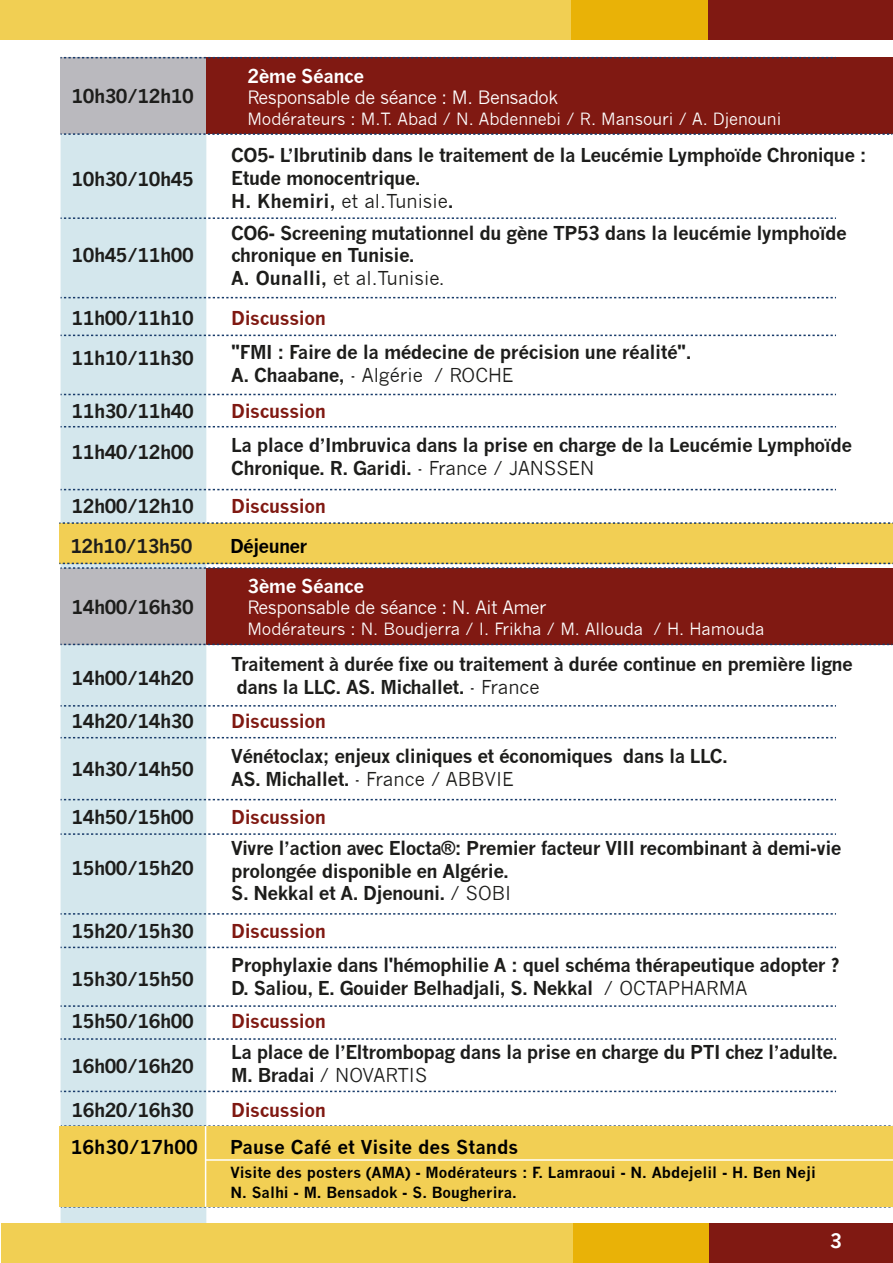
<style>
.page{position:relative;width:893px;height:1263px;background:#fff}
.page>*{position:absolute;margin:0;border:0;box-sizing:border-box;transform-origin:0 0}
.t1{font:700 19.5px "News Gothic";color:#fff}
.t2{font:700 18.75px/23px "News Gothic";letter-spacing:-.03em;color:#1d1d1b}
.t3{font:700 18.75px "News Gothic";letter-spacing:-.025em;color:#801912}
.t4{font:700 18.75px "News Gothic";color:#000}
.t5{font:700 18.75px "News Gothic";letter-spacing:-.025em;color:#fff}
.t6{font:700 18.75px "News Gothic";letter-spacing:-.035em;color:#000}
.t7{font:18px "News Gothic";letter-spacing:-.025em;color:#fff}
.t8{font:16.5px "News Gothic";letter-spacing:-.005em;color:#fff}
.t9{font:700 15px/19.5px "News Gothic";color:#000}
.s1{font-weight:400}
</style>
<div class="page">
<div style="left:61px;top:568px;width:832px;height:76px;background:#801912"></div>
<div style="left:0;top:0;width:725px;height:39px;background:#f1cf53"></div>
<div style="left:572px;top:0;width:188px;height:39px;background:#e9b207"></div>
<div style="left:708px;top:0;width:185px;height:39px;background:#801912"></div>
<div style="left:61px;top:58px;width:832px;height:76px;background:#801912"></div>
<div style="left:61px;top:135px;width:145px;height:1088px;background:#d4e7ed"></div>
<div style="left:61px;top:568px;width:145px;height:76px;background:#bab9be"></div>
<div style="left:61px;top:58px;width:145px;height:76px;background:#bab9be"></div>
<svg style="left:61px;top:57px;width:775px;height:1px"></svg>
<svg style="left:61px;top:133px;width:831px;height:2px"></svg>
<svg style="left:61px;top:217px;width:775px;height:2px"></svg>
<svg style="left:61px;top:297px;width:775px;height:1px"></svg>
<svg style="left:61px;top:335px;width:775px;height:1px"></svg>
<svg style="left:61px;top:394px;width:775px;height:1px"></svg>
<svg style="left:61px;top:426px;width:775px;height:1px"></svg>
<svg style="left:61px;top:705px;width:775px;height:2px"></svg>
<svg style="left:61px;top:737px;width:775px;height:1px"></svg>
<svg style="left:61px;top:799px;width:775px;height:1px"></svg>
<svg style="left:61px;top:833px;width:775px;height:2px"></svg>
<svg style="left:61px;top:913px;width:775px;height:2px"></svg>
<svg style="left:61px;top:947px;width:775px;height:1px"></svg>
<svg style="left:61px;top:1005px;width:775px;height:2px"></svg>
<svg style="left:61px;top:1038px;width:775px;height:2px"></svg>
<svg style="left:61px;top:1091px;width:775px;height:1px"></svg>
<svg style="left:61px;top:489px;width:775px;height:1px"></svg>
<svg style="left:61px;top:644px;width:831px;height:1px"></svg>
<div style="left:59px;top:523px;width:834px;height:40px;background:#f2cf54"></div>
<svg style="left:59px;top:563px;width:834px;height:6px"></svg>
<svg style="left:59px;top:522px;width:834px;height:2px"></svg>
<svg style="left:61px;top:1125px;width:832px;height:1px"></svg>
<div style="left:60px;top:1126px;width:833px;height:81px;background:#f2cf54"></div>
<hr style="left:205px;top:1159px;width:688px;height:2px;background:#fff">
<hr style="left:205px;top:1126px;width:1px;height:81px;background:#fff">
<div style="left:2px;top:1223px;width:725px;height:40px;background:#f1cf53"></div>
<div style="left:573px;top:1223px;width:188px;height:40px;background:#e9b207"></div>
<div style="left:710px;top:1223px;width:183px;height:40px;background:#801912"></div>
<p class="t2" style="left:72px;top:85px;width:124px">10h30/12h10</p>
<p class="t2" style="left:72px;top:167px;width:124px">10h30/10h45</p>
<p class="t2" style="left:72px;top:244px;width:124px">10h45/11h00</p>
<p class="t5" style="left:247px;top:65px;width:118px">2ème Séance</p>
<p class="t7" style="left:247px;top:87px;width:312px">Responsable de séance : M. Bensadok</p>
<p class="t8" style="left:247px;top:110px;width:535px">Modérateurs : M.T. Abad / N. Abdennebi / R. Mansouri / A. Djenouni</p>
<p class="t2" style="left:231px;top:144px;width:637px">CO5- L’Ibrutinib dans le traitement de la Leucémie Lymphoïde Chronique :<br>Etude monocentrique.<br>H. Khemiri, <span class="s1">et al.Tunisie</span>.</p>
<p class="t2" style="left:231px;top:221px;width:617px">CO6- Screening mutationnel du gène TP53 dans la leucémie lymphoïde chronique en Tunisie.<br>A. Ounalli, <span class="s1">et al.Tunisie.</span></p>
<p class="t2" style="left:72px;top:306px;width:124px">11h00/11h10</p>
<p class="t3" style="left:231px;top:306px;width:96px">Discussion</p>
<p class="t2" style="left:72px;top:346px;width:124px">11h10/11h30</p>
<p class="t2" style="left:231px;top:340px;width:462px">"FMI : Faire de la médecine de précision une réalité".<br>A. Chaabane, <span class="s1">- Algérie / ROCHE</span></p>
<p class="t2" style="left:72px;top:391px;width:124px;line-height:40.5px">11h30/11h40<br>11h40/12h00</p>
<p class="t3" style="left:231px;top:400px;width:96px">Discussion</p>
<p class="t2" style="left:72px;top:494px;width:124px">12h00/12h10</p>
<p class="t3" style="left:231px;top:494px;width:96px">Discussion</p>
<p class="t2" style="left:231px;top:433px;width:622px">La place d’Imbruvica dans la prise en charge de la Leucémie Lymphoïde<br>Chronique. R. Garidi. <span class="s1">- France / JANSSEN</span></p>
<p class="t2" style="left:70px;top:534px;width:124px">12h10/13h50</p>
<p class="t6" style="left:230px;top:535px;width:79px">Déjeuner</p>
<p class="t2" style="left:72px;top:595px;width:124px">14h00/16h30</p>
<p class="t2" style="left:72px;top:666px;width:124px">14h00/14h20</p>
<p class="t5" style="left:247px;top:575px;width:118px">3ème Séance</p>
<p class="t7" style="left:247px;top:597px;width:300px">Responsable de séance : N. Ait Amer</p>
<p class="t8" style="left:247px;top:620px;width:519px">Modérateurs : N. Boudjerra / I. Frikha / M. Allouda / H. Hamouda</p>
<p class="t2" style="left:231px;top:652px;width:623px">Traitement à durée fixe ou traitement à durée continue en première ligne dans la LLC. AS. Michallet. <span class="s1">- France</span></p>
<p class="t2" style="left:72px;top:710px;width:124px">14h20/14h30</p>
<p class="t3" style="left:231px;top:710px;width:96px">Discussion</p>
<p class="t2" style="left:72px;top:758px;width:124px">14h30/14h50</p>
<p class="t2" style="left:231px;top:744px;width:498px">Vénétoclax; enjeux cliniques et économiques dans la LLC.<br>AS. Michallet. <span class="s1">- France / ABBVIE</span></p>
<p class="t2" style="left:72px;top:806px;width:124px">14h50/15h00</p>
<p class="t3" style="left:231px;top:806px;width:96px">Discussion</p>
<p class="t2" style="left:72px;top:856px;width:124px">15h00/15h20</p>
<p class="t2" style="left:231px;top:836px;width:612px">Vivre l’action avec Elocta®: Premier facteur VIII recombinant à demi-vie prolongée disponible en Algérie.<br>S. Nekkal et A. Djenouni. <span class="s1">/ SOBI</span></p>
<p class="t2" style="left:72px;top:919px;width:124px">15h20/15h30</p>
<p class="t3" style="left:231px;top:919px;width:96px">Discussion</p>
<p class="t2" style="left:72px;top:967px;width:124px">15h30/15h50</p>
<p class="t2" style="left:231px;top:953px;width:610px">Prophylaxie dans l'hémophilie A : quel schéma thérapeutique adopter ?<br>D. Saliou, E. Gouider Belhadjali, S. Nekkal <span class="s1">/ OCTAPHARMA</span></p>
<p class="t2" style="left:72px;top:1010px;width:124px">15h50/16h00</p>
<p class="t3" style="left:231px;top:1010px;width:96px">Discussion</p>
<p class="t2" style="left:72px;top:1054px;width:124px">16h00/16h20</p>
<p class="t2" style="left:231px;top:1040px;width:608px">La place de l’Eltrombopag dans la prise en charge du PTI chez l’adulte.<br>M. Bradai <span class="s1">/ NOVARTIS</span></p>
<p class="t2" style="left:72px;top:1098px;width:124px">16h20/16h30</p>
<p class="t3" style="left:231px;top:1098px;width:96px">Discussion</p>
<p class="t4" style="left:71px;top:1136px;width:129px">16h30/17h00</p>
<p class="t4" style="left:230px;top:1136px;width:290px">Pause Café et Visite des Stands</p>
<p class="t9" style="left:231px;top:1163px;width:587px">Visite des posters (AMA) - Modérateurs : F. Lamraoui - N. Abdejelil - H. Ben Neji<br>N. Salhi - M. Bensadok - S. Bougherira.</p>
<p class="t1" style="left:830px;top:1228px;width:14px">3</p>
</div>
